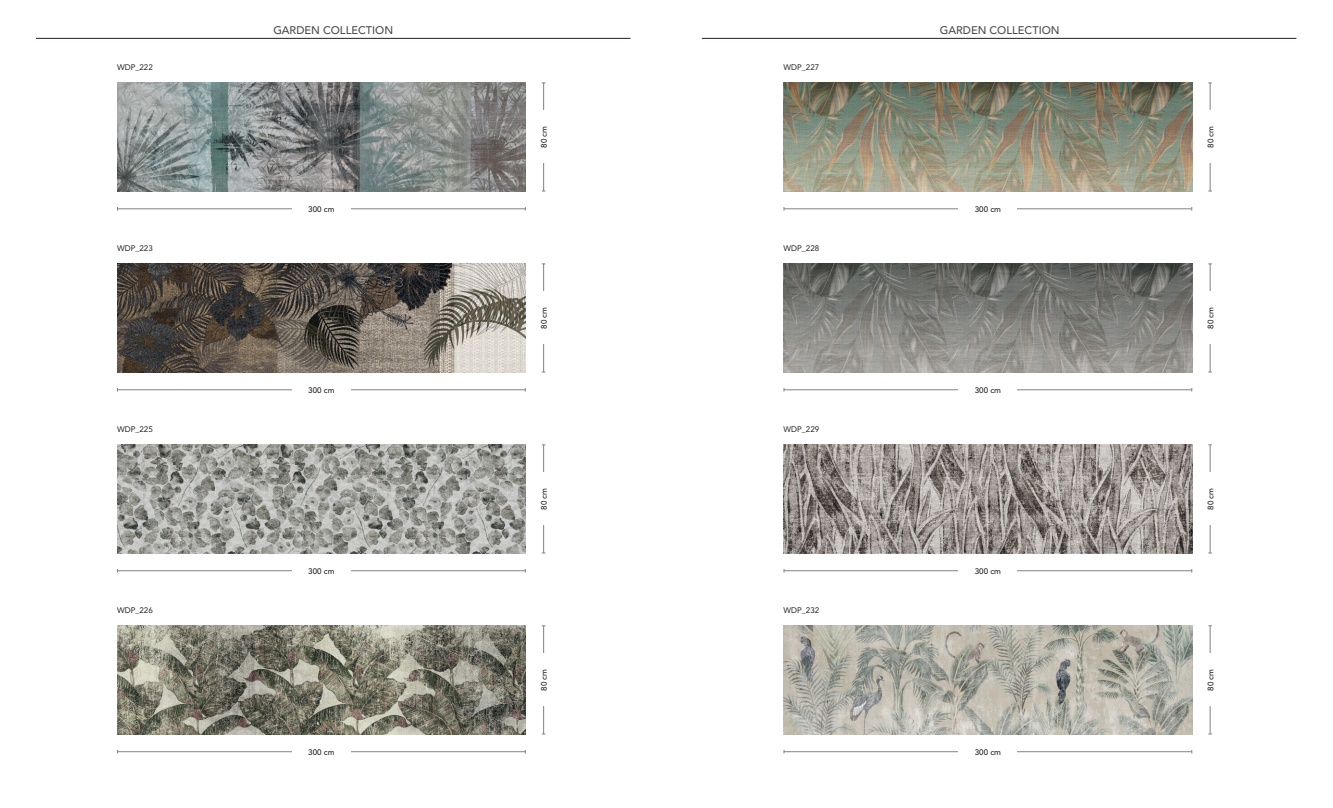
<style>
.page{position:relative;width:1333px;height:808px;background:#fff}
.page>*{position:absolute;margin:0;border:0;box-sizing:border-box;transform-origin:0 0}
.t1{font:500 11px "Avenir";color:#4b4c4d}
.t2{font:500 8px "Avenir";color:#231f20}
.t3{font:8px "Avenir";color:#231f20}
</style>
<div class="page">
<img style="left:117px;top:82px;width:408px;height:109px">
<img style="left:117px;top:263px;width:408px;height:109px">
<img style="left:117px;top:444px;width:408px;height:109px">
<img style="left:117px;top:625px;width:408px;height:109px">
<img style="left:783px;top:82px;width:409px;height:109px">
<img style="left:783px;top:263px;width:409px;height:109px">
<img style="left:783px;top:444px;width:409px;height:109px">
<img style="left:783px;top:625px;width:409px;height:109px">
<hr style="left:117px;top:208px;width:408px;height:1px;background:#808285">
<div style="left:292px;top:203px;width:58px;height:12px;background:#fff"></div>
<hr style="left:543px;top:83px;width:1px;height:108px;background:#808285">
<div style="left:538px;top:111px;width:11px;height:52px;background:#fff"></div>
<hr style="left:117px;top:389px;width:408px;height:1px;background:#808285">
<div style="left:292px;top:384px;width:58px;height:11px;background:#fff"></div>
<hr style="left:543px;top:264px;width:1px;height:108px;background:#808285">
<div style="left:538px;top:292px;width:11px;height:52px;background:#fff"></div>
<hr style="left:36px;top:38px;width:594px;height:1px;background:#231f20">
<hr style="left:702px;top:38px;width:594px;height:1px;background:#231f20">
<hr style="left:117px;top:570px;width:408px;height:1px;background:#808285">
<div style="left:292px;top:565px;width:58px;height:11px;background:#fff"></div>
<hr style="left:543px;top:445px;width:1px;height:108px;background:#808285">
<div style="left:538px;top:473px;width:11px;height:52px;background:#fff"></div>
<hr style="left:117px;top:751px;width:408px;height:1px;background:#808285">
<div style="left:292px;top:746px;width:58px;height:11px;background:#fff"></div>
<hr style="left:543px;top:626px;width:1px;height:108px;background:#808285">
<div style="left:538px;top:654px;width:11px;height:52px;background:#fff"></div>
<hr style="left:784px;top:208px;width:407px;height:1px;background:#808285">
<div style="left:958px;top:203px;width:59px;height:12px;background:#fff"></div>
<hr style="left:1209px;top:83px;width:1px;height:108px;background:#808285">
<div style="left:1204px;top:111px;width:11px;height:52px;background:#fff"></div>
<hr style="left:784px;top:389px;width:407px;height:1px;background:#808285">
<div style="left:958px;top:384px;width:59px;height:11px;background:#fff"></div>
<hr style="left:1209px;top:264px;width:1px;height:108px;background:#808285">
<div style="left:1204px;top:292px;width:11px;height:52px;background:#fff"></div>
<hr style="left:784px;top:570px;width:407px;height:1px;background:#808285">
<div style="left:958px;top:565px;width:59px;height:11px;background:#fff"></div>
<hr style="left:1209px;top:445px;width:1px;height:108px;background:#808285">
<div style="left:1204px;top:473px;width:11px;height:52px;background:#fff"></div>
<hr style="left:784px;top:751px;width:407px;height:1px;background:#808285">
<div style="left:958px;top:746px;width:59px;height:11px;background:#fff"></div>
<hr style="left:1209px;top:626px;width:1px;height:108px;background:#808285">
<div style="left:1204px;top:654px;width:11px;height:52px;background:#fff"></div>
<h1 class="t1" style="left:273px;top:24px;width:121px">GARDEN COLLECTION</h1>
<h1 class="t1" style="left:939px;top:24px;width:121px">GARDEN COLLECTION</h1>
<p class="t3" style="left:117px;top:63px;width:37px">WDP_222</p>
<p class="t3" style="left:783px;top:63px;width:37px">WDP_227</p>
<p class="t2" style="left:539px;top:148px;width:23px;rotate:-90deg">80 cm</p>
<p class="t2" style="left:1205px;top:148px;width:23px;rotate:-90deg">80 cm</p>
<p class="t2" style="left:308px;top:205px;width:28px">300 cm</p>
<p class="t2" style="left:974px;top:205px;width:28px">300 cm</p>
<p class="t3" style="left:117px;top:244px;width:37px">WDP_223</p>
<p class="t3" style="left:783px;top:244px;width:37px">WDP_228</p>
<p class="t2" style="left:539px;top:329px;width:23px;rotate:-90deg">80 cm</p>
<p class="t2" style="left:1205px;top:329px;width:23px;rotate:-90deg">80 cm</p>
<p class="t2" style="left:308px;top:386px;width:28px">300 cm</p>
<p class="t2" style="left:974px;top:386px;width:28px">300 cm</p>
<p class="t3" style="left:117px;top:425px;width:37px">WDP_225</p>
<p class="t3" style="left:783px;top:425px;width:37px">WDP_229</p>
<p class="t2" style="left:539px;top:510px;width:23px;rotate:-90deg">80 cm</p>
<p class="t2" style="left:1205px;top:510px;width:23px;rotate:-90deg">80 cm</p>
<p class="t2" style="left:308px;top:567px;width:28px">300 cm</p>
<p class="t2" style="left:974px;top:567px;width:28px">300 cm</p>
<p class="t3" style="left:117px;top:606px;width:37px">WDP_226</p>
<p class="t3" style="left:783px;top:606px;width:37px">WDP_232</p>
<p class="t2" style="left:539px;top:691px;width:23px;rotate:-90deg">80 cm</p>
<p class="t2" style="left:1205px;top:691px;width:23px;rotate:-90deg">80 cm</p>
<p class="t2" style="left:308px;top:748px;width:28px">300 cm</p>
<p class="t2" style="left:974px;top:748px;width:28px">300 cm</p>
</div>
